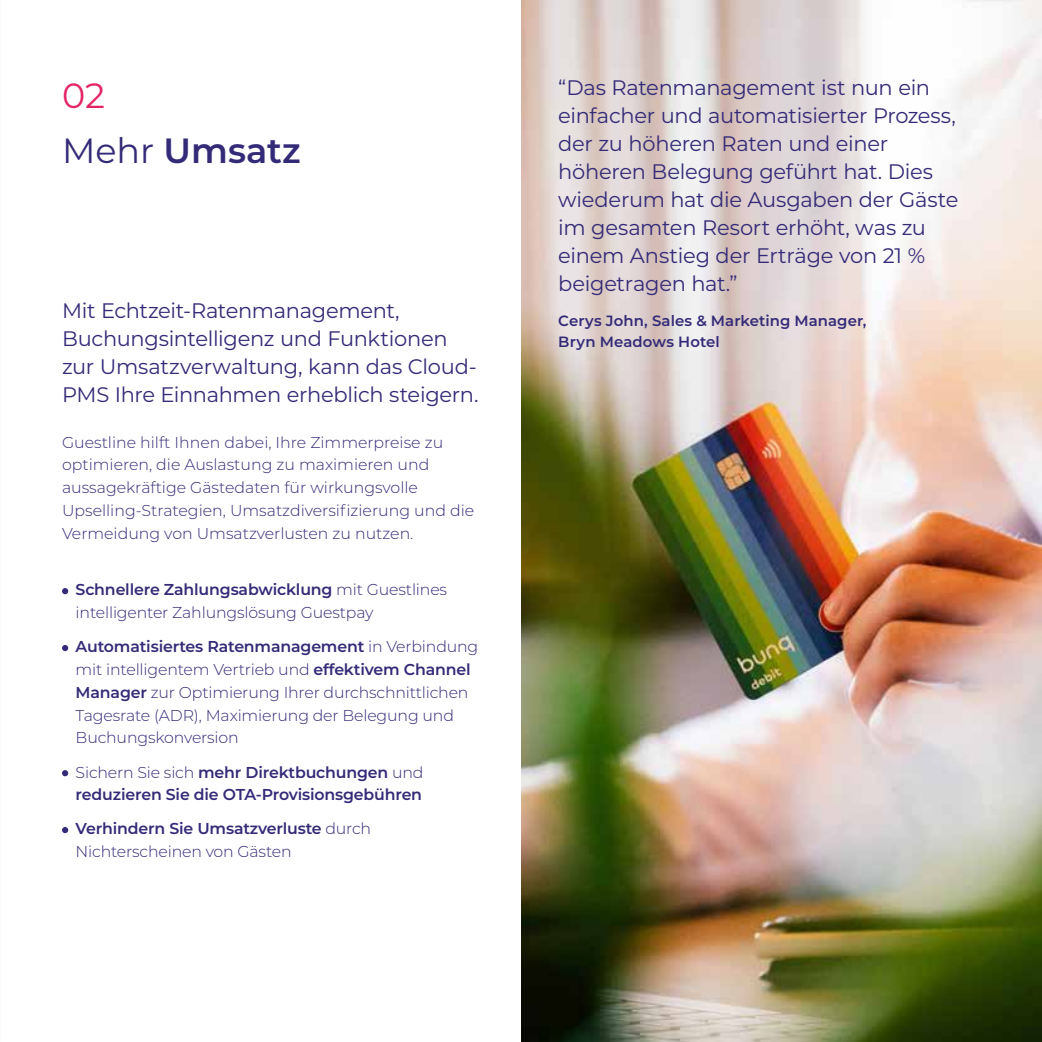
<style>
.page{position:relative;width:1042px;height:1042px;background:#fff}
.page>*{position:absolute;margin:0;border:0;box-sizing:border-box;transform-origin:0 0}
.t1{font:600 35px/54.2px "Montserrat";color:#342b78}
.t2{font:21px/28px "Montserrat";letter-spacing:-.015em;color:#342b78}
.t3{font:300 15.75px/22.8px "Montserrat";letter-spacing:-.01em;color:#342b78}
.t4{font:600 15.75px/22.8px "Montserrat";letter-spacing:-.01em;color:#342b78}
.t5{font:600 14.88px/21px "Montserrat";letter-spacing:.01em;color:#342b78}
.s1{font-weight:400;color:#e32567}
.s2{font-weight:400}
.s3{font-weight:600}
.s4{font-weight:300}
</style>
<div class="page">
<img style="left:521px;top:0;width:521px;height:1042px">
<svg style="left:62px;top:588px;width:6px;height:6px"></svg>
<svg style="left:62px;top:645px;width:6px;height:6px"></svg>
<svg style="left:62px;top:770px;width:6px;height:6px"></svg>
<svg style="left:62px;top:827px;width:6px;height:6px"></svg>
<h1 class="t1" style="left:62px;top:67px;width:240px"><span class="s1">02<br></span><span class="s2">Mehr</span> Umsatz</h1>
<h2 class="t2" style="left:62px;top:296px;width:418px">Mit Echtzeit-Ratenmanagement, Buchungsintelligenz und Funktionen zur Umsatzverwaltung, kann das Cloud-PMS Ihre Einnahmen erheblich steigern.</h2>
<p class="t3" style="left:62px;top:430px;width:414px">Guestline hilft Ihnen dabei, Ihre Zimmerpreise zu optimieren, die Auslastung zu maximieren und aussagekräftige Gästedaten für wirkungsvolle Upselling-Strategien, Umsatzdiversifizierung und die Vermeidung von Umsatzverlusten zu nutzen.</p>
<p class="t3" style="left:76px;top:578px;width:373px"><span class="s3">Schnellere Zahlungsabwicklung</span> mit Guestlines intelligenter Zahlungslösung Guestpay</p>
<p class="t3" style="left:76px;top:635px;width:404px"><span class="s3">Automatisiertes Ratenmanagement</span> in Verbindung mit intelligentem Vertrieb und <span class="s3">effektivem Channel Manager</span> zur Optimierung Ihrer durchschnittlichen Tagesrate (ADR), Maximierung der Belegung und Buchungskonversion</p>
<p class="t4" style="left:76px;top:760px;width:349px"><span class="s4">Sichern Sie sich</span> mehr Direktbuchungen <span class="s4">und </span>reduzieren Sie die OTA-Provisionsgebühren</p>
<p class="t3" style="left:76px;top:817px;width:297px"><span class="s3">Verhindern Sie Umsatzverluste</span> durch<br>Nichterscheinen von Gästen</p>
<p class="t2" style="left:558px;top:73px;width:402px">“Das Ratenmanagement ist nun ein einfacher und automatisierter Prozess, der zu höheren Raten und einer höheren Belegung geführt hat. Dies wiederum hat die Ausgaben der Gäste im gesamten Resort erhöht, was zu einem Anstieg der Erträge von 21 % beigetragen hat.”</p>
<p class="t5" style="left:558px;top:309px;width:310px">Cerys John, Sales &amp; Marketing Manager,<br>Bryn Meadows Hotel</p>
</div>
